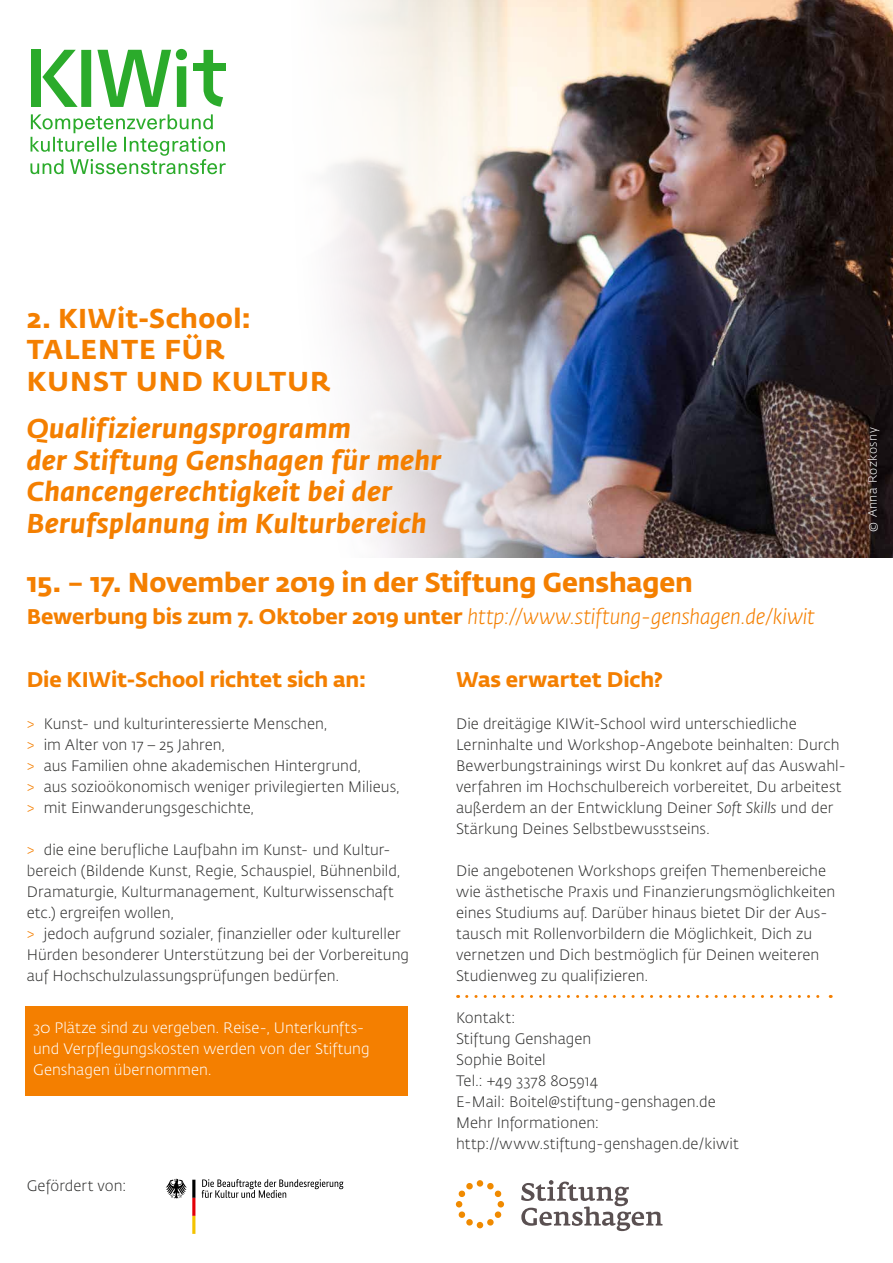
<style>
.page{position:relative;width:893px;height:1263px;background:#fff}
.page>*{position:absolute;margin:0;border:0;box-sizing:border-box;transform-origin:0 0}
.t1{font:italic 700 27px/31.5px "Fedra Sans Std";letter-spacing:.015em;color:#f47f00}
.t2{font:700 27px "Fedra Sans Std";letter-spacing:.005em;color:#f47f00}
.t3{font:700 27px/31.5px "Fedra Sans Std";letter-spacing:.04em;color:#f47f00}
.t4{font:italic 300 21px "Fedra Sans Std";letter-spacing:-.005em;color:#f47f00}
.t5{font:700 21px "Fedra Sans Std";letter-spacing:-.005em;color:#f47f00}
.t6{font:300 15px/21px "Fedra Sans Std";letter-spacing:.005em;color:#313130}
.t7{font:300 15px/21px "Fedra Sans Std";letter-spacing:.005em;color:#fff}
.t8{font:300 12px "Fedra Sans Std";letter-spacing:.04em;color:#fff}
.t9{font:300 10.5px "Fedra Sans Std";letter-spacing:.04em;color:#fff}
.s1{font-weight:700;font-style:normal}
.s2{color:#f47f00}
.s3{font-style:italic}
</style>
<div class="page">
<div style="left:25px;top:1006px;width:383px;height:90px;background:#f47f00"></div>
<svg style="left:467px;top:995px;width:364px;height:3px"></svg>
<svg style="left:202px;top:1179px;width:141px;height:19px"></svg>
<svg style="left:166px;top:1179px;width:29px;height:55px"></svg>
<svg style="left:42px;top:49px;width:127px;height:58px"></svg>
<div style="left:31px;top:50px;width:10px;height:57px;background:#2bab2b"></div>
<svg style="left:30px;top:114px;width:139px;height:60px"></svg>
<svg style="left:456px;top:1180px;width:48px;height:48px"></svg>
<svg style="left:521px;top:1180px;width:141px;height:51px"></svg>
<img style="left:169px;top:0;width:724px;height:557px">
<svg style="left:300px;top:319px;width:247px;height:122px"></svg>
<h1 class="t3" style="left:27px;top:302px;width:305px">2. KIWit-School:<br>TALENTE FÜR<br>KUNST UND KULTUR</h1>
<h1 class="t1" style="left:27px;top:413px;width:416px">Qualifizierungsprogramm<br>der Stiftung Genshagen für mehr<br>Chancengerechtigkeit bei der<br>Berufsplanung im Kulturbereich</h1>
<p class="t8" style="left:865px;top:531px;width:105px;rotate:-90deg">© Anna Rozkosny</p>
<p class="t9" style="left:866px;top:531px;width:92px;rotate:-90deg">© Anna Rozkosny</p>
<h1 class="t2" style="left:27px;top:565px;width:668px">15. – 17. November 2019 in der Stiftung Genshagen</h1>
<h2 class="t4" style="left:27px;top:603px;width:789px"><span class="s1">Bewerbung bis zum 7. Oktober 2019 unter</span> http://www.stiftung-genshagen.de/kiwit</h2>
<h2 class="t5" style="left:27px;top:666px;width:341px">Die KIWit-School richtet sich an:</h2>
<p class="t6" style="left:27px;top:713px;width:374px"><span class="s2">&gt;</span> Kunst- und kulturinteressierte Menschen,<br><span class="s2">&gt;</span> im Alter von 17 – 25 Jahren,<br><span class="s2">&gt;</span> aus Familien ohne akademischen Hintergrund,<br><span class="s2">&gt;</span> aus sozioökonomisch weniger privilegierten Milieus, <span class="s2">&gt;</span> mit Einwanderungsgeschichte,</p>
<p class="t6" style="left:27px;top:839px;width:384px"><span class="s2">&gt;</span> die eine berufliche Laufbahn im Kunst- und Kultur&shy;bereich (Bildende Kunst, Regie, Schauspiel, Bühnenbild, Dramaturgie, Kulturmanagement, Kulturwissenschaft etc.) ergreifen wollen,<br><span class="s2">&gt;</span> jedoch aufgrund sozialer, finanzieller oder kultureller Hürden besonderer Unterstützung bei der Vorbereitung auf Hochschulzulassungsprüfungen bedürfen.</p>
<p class="t7" style="left:33px;top:1017px;width:338px">30 Plätze sind zu vergeben. Reise-, Unterkunfts&shy;und Verpflegungskosten werden von der Stiftung<br>Genshagen übernommen.</p>
<p class="t6" style="left:27px;top:1175px;width:101px">Gefördert von:</p>
<h2 class="t5" style="left:456px;top:666px;width:208px">Was erwartet Dich?</h2>
<p class="t6" style="left:456px;top:713px;width:391px">Die dreitägige KIWit-School wird unterschiedliche Lerninhalte und Workshop-Angebote beinhalten: Durch Bewerbungstrainings wirst Du konkret auf das Auswahl&shy;verfahren im Hochschulbereich vorbereitet, Du arbeitest außerdem an der Entwicklung Deiner <span class="s3">Soft Skills</span> und der Stärkung Deines Selbstbewusstseins.</p>
<p class="t6" style="left:456px;top:860px;width:381px">Die angebotenen Workshops greifen Themenbereiche wie ästhetische Praxis und Finanzierungsmöglichkeiten eines Studiums auf. Darüber hinaus bietet Dir der Aus&shy;tausch mit Rollenvorbildern die Möglichkeit, Dich zu vernetzen und Dich bestmöglich für Deinen weiteren Studienweg zu qualifizieren.</p>
<p class="t6" style="left:456px;top:1007px;width:284px">Kontakt:<br>Stiftung Genshagen<br>Sophie Boitel<br>Tel.: +49 3378 805914<br>E-Mail: Boitel@stiftung-genshagen.de<br>Mehr Informationen: http://www.stiftung-genshagen.de/kiwit</p>
</div>
